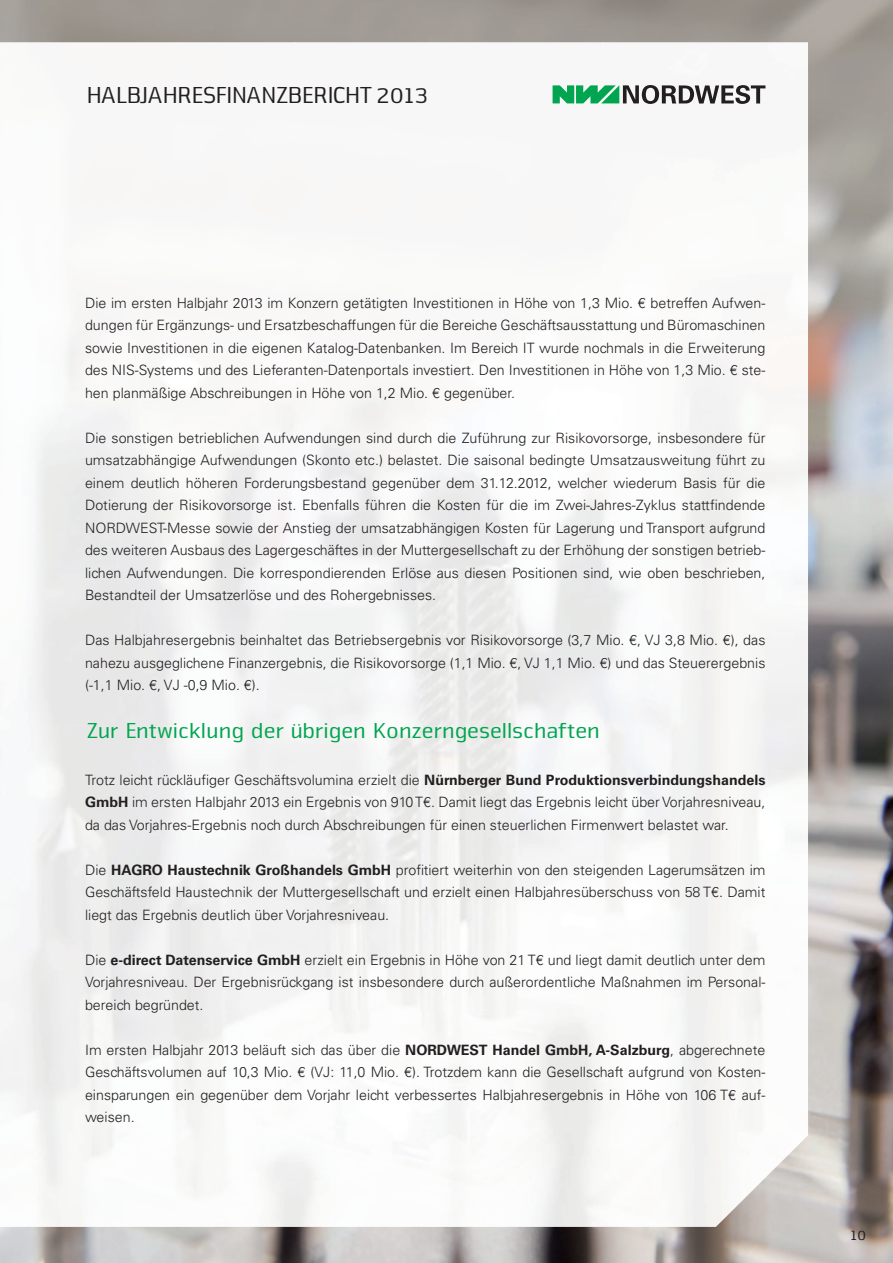
<style>
.page{position:relative;width:893px;height:1263px;background:#fff}
.page>*{position:absolute;margin:0;border:0;box-sizing:border-box;transform-origin:0 0}
.t1{font:24px "Nuri";color:#231f20}
.t2{font:22.5px "Nuri";letter-spacing:.025em;color:#00a54f}
.t3{font:15px "Nuri";color:#231f20}
.t4{font:300 14.25px/22.5px "Univers LT Std";color:#231f20;text-align:justify}
.s1{font-weight:700}
</style>
<div class="page">
<img style="left:0;top:0;width:893px;height:1263px">
<img style="left:0;top:43px;width:808px;height:1184px">
<svg style="left:552px;top:85px;width:213px;height:19px"></svg>
<h1 class="t1" style="left:85px;top:88px;width:344px">HALBJAHRESFINANZBERICHT 2013</h1>
<p class="t4" style="left:85px;top:292px;width:682px">Die im ersten Halbjahr 2013 im Konzern getätigten Investitionen in Höhe von 1,3 Mio. € betreffen Aufwen&shy;dungen für Ergänzungs- und Ersatzbeschaffungen für die Bereiche Geschäftsausstattung und Büromaschinen sowie Investitionen in die eigenen Katalog-Datenbanken. Im Bereich IT wurde nochmals in die Erweiterung des NIS-Systems und des Lieferanten-Datenportals investiert. Den Investitionen in Höhe von 1,3 Mio. € ste&shy;hen planmäßige Abschreibungen in Höhe von 1,2 Mio. € gegenüber.</p>
<p class="t4" style="left:85px;top:427px;width:682px">Die sonstigen betrieblichen Aufwendungen sind durch die Zuführung zur Risikovorsorge, insbesondere für umsatzabhängige Aufwendungen (Skonto etc.) belastet. Die saisonal bedingte Umsatzausweitung führt zu einem deutlich höheren Forderungsbestand gegenüber dem 31.12.2012, welcher wiederum Basis für die Dotierung der Risikovorsorge ist. Ebenfalls führen die Kosten für die im Zwei-Jahres-Zyklus stattfindende NORDWEST-Messe sowie der Anstieg der umsatzabhängigen Kosten für Lagerung und Transport aufgrund des weiteren Ausbaus des Lagergeschäftes in der Muttergesellschaft zu der Erhöhung der sonstigen betrieb&shy;lichen Aufwendungen. Die korrespondierenden Erlöse aus diesen Positionen sind, wie oben beschrieben, Bestandteil der Umsatzerlöse und des Rohergebnisses.</p>
<p class="t4" style="left:85px;top:630px;width:682px">Das Halbjahresergebnis beinhaltet das Betriebsergebnis vor Risikovorsorge (3,7 Mio. €, VJ 3,8 Mio. €), das nahezu ausgeglichene Finanzergebnis, die Risikovorsorge (1,1 Mio. €, VJ 1,1 Mio. €) und das Steuerergebnis (-1,1 Mio. €, VJ -0,9 Mio. €).</p>
<h2 class="t2" style="left:85px;top:724px;width:515px">Zur Entwicklung der übrigen Konzerngesellschaften</h2>
<p class="t4" style="left:85px;top:769px;width:682px">Trotz leicht rückläufiger Geschäftsvolumina erzielt die <span class="s1">Nürnberger Bund Produktionsverbindungshandels GmbH</span> im ersten Halbjahr 2013 ein Ergebnis von 910 T€. Damit liegt das Ergebnis leicht über Vorjahresniveau, da das Vorjahres-Ergebnis noch durch Abschreibungen für einen steuerlichen Firmenwert belastet war.</p>
<p class="t4" style="left:85px;top:859px;width:682px">Die <span class="s1">HAGRO Haustechnik Großhandels GmbH</span> profitiert weiterhin von den steigenden Lagerumsätzen im Geschäftsfeld Haustechnik der Muttergesellschaft und erzielt einen Halbjahresüberschuss von 58 T€. Damit liegt das Ergebnis deutlich über Vorjahresniveau.</p>
<p class="t4" style="left:85px;top:949px;width:682px">Die <span class="s1">e-direct Datenservice GmbH</span> erzielt ein Ergebnis in Höhe von 21 T€ und liegt damit deutlich unter dem Vorjahresniveau. Der Ergebnisrückgang ist insbesondere durch außerordentliche Maßnahmen im Personal&shy;bereich begründet.</p>
<p class="t4" style="left:85px;top:1039px;width:682px">Im ersten Halbjahr 2013 beläuft sich das über die <span class="s1">NORDWEST Handel GmbH, A-Salzburg</span>, abgerechnete Geschäftsvolumen auf 10,3 Mio. € (VJ: 11,0 Mio. €). Trotzdem kann die Gesellschaft aufgrund von Kosten&shy;einsparungen ein gegenüber dem Vorjahr leicht verbessertes Halbjahresergebnis in Höhe von 106 T€ auf&shy;weisen.</p>
<p class="t3" style="left:850px;top:1230px;width:17px">10</p>
</div>
